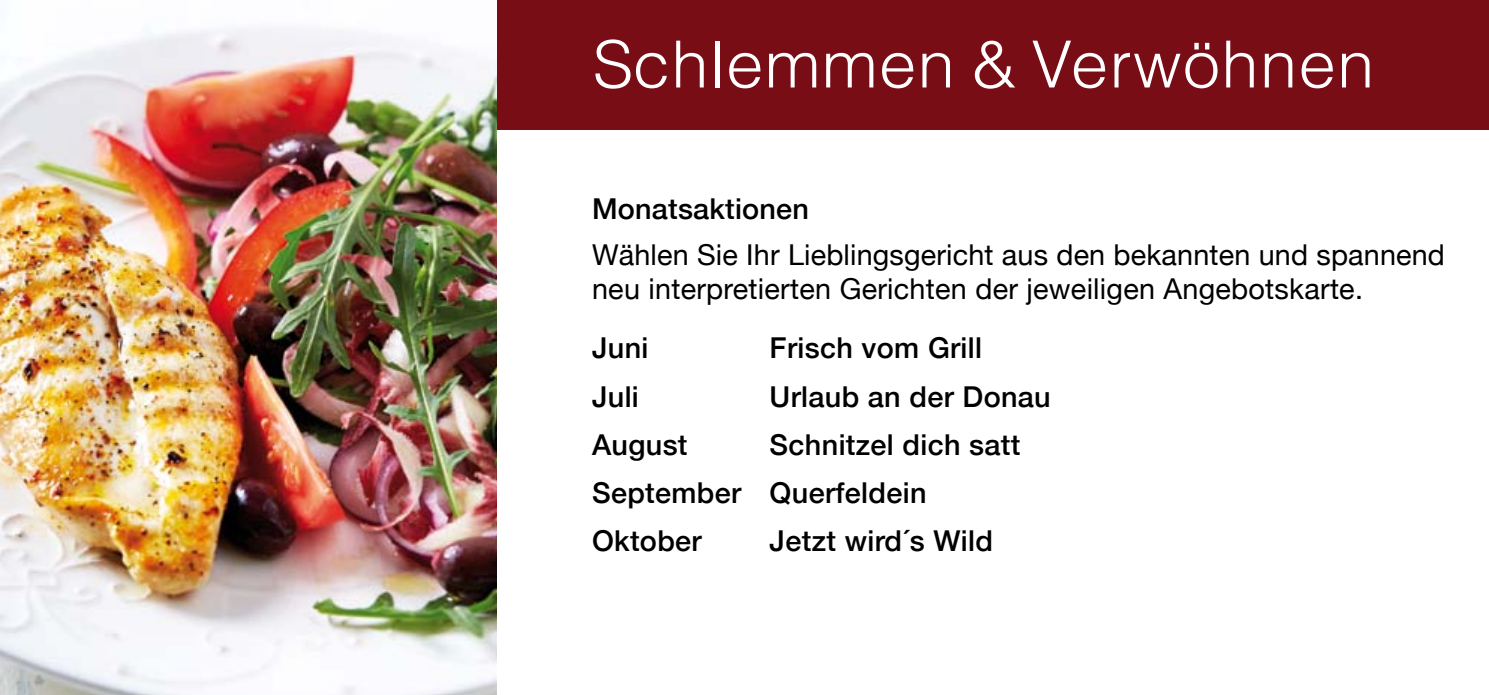
<style>
.page{position:relative;width:1489px;height:695px;background:#fff}
.page>*{position:absolute;margin:0;border:0;box-sizing:border-box;transform-origin:0 0}
.t1{font:300 65px "Helvetica";letter-spacing:.02em;color:#fff}
.t2{font:500 28.75px/48px "Helvetica Neue";letter-spacing:.01em;color:#000}
.t3{font:28.75px/34px "Helvetica Neue";letter-spacing:.01em;color:#000}
</style>
<div class="page">
<div style="left:493px;top:0;width:995px;height:129px;background:#790d16"></div>
<img style="left:0;top:0;width:496px;height:694px">
<h1 class="t1" style="left:592px;top:9px;width:783px">Schlemmen &amp; Verwöhnen</h1>
<p class="t2" style="left:592px;top:182px;width:218px">Monatsaktionen</p>
<p class="t3" style="left:592px;top:240px;width:854px">Wählen Sie Ihr Lieblingsgericht aus den bekannten und spannend neu interpretierten Gerichten der jeweiligen Angebotskarte.</p>
<p class="t2" style="left:592px;top:322px;width:58px">Juni</p>
<p class="t2" style="left:769px;top:322px;width:214px">Frisch vom Grill</p>
<p class="t2" style="left:592px;top:370px;width:48px">Juli</p>
<p class="t2" style="left:769px;top:370px;width:283px">Urlaub an der Donau</p>
<p class="t2" style="left:592px;top:418px;width:97px">August</p>
<p class="t2" style="left:592px;top:418px;width:430px;text-indent:178px">Schnitzel dich satt<br>September Querfeldein<br>Oktober</p>
<p class="t2" style="left:769px;top:514px;width:225px">Jetzt wird´s Wild</p>
</div>
